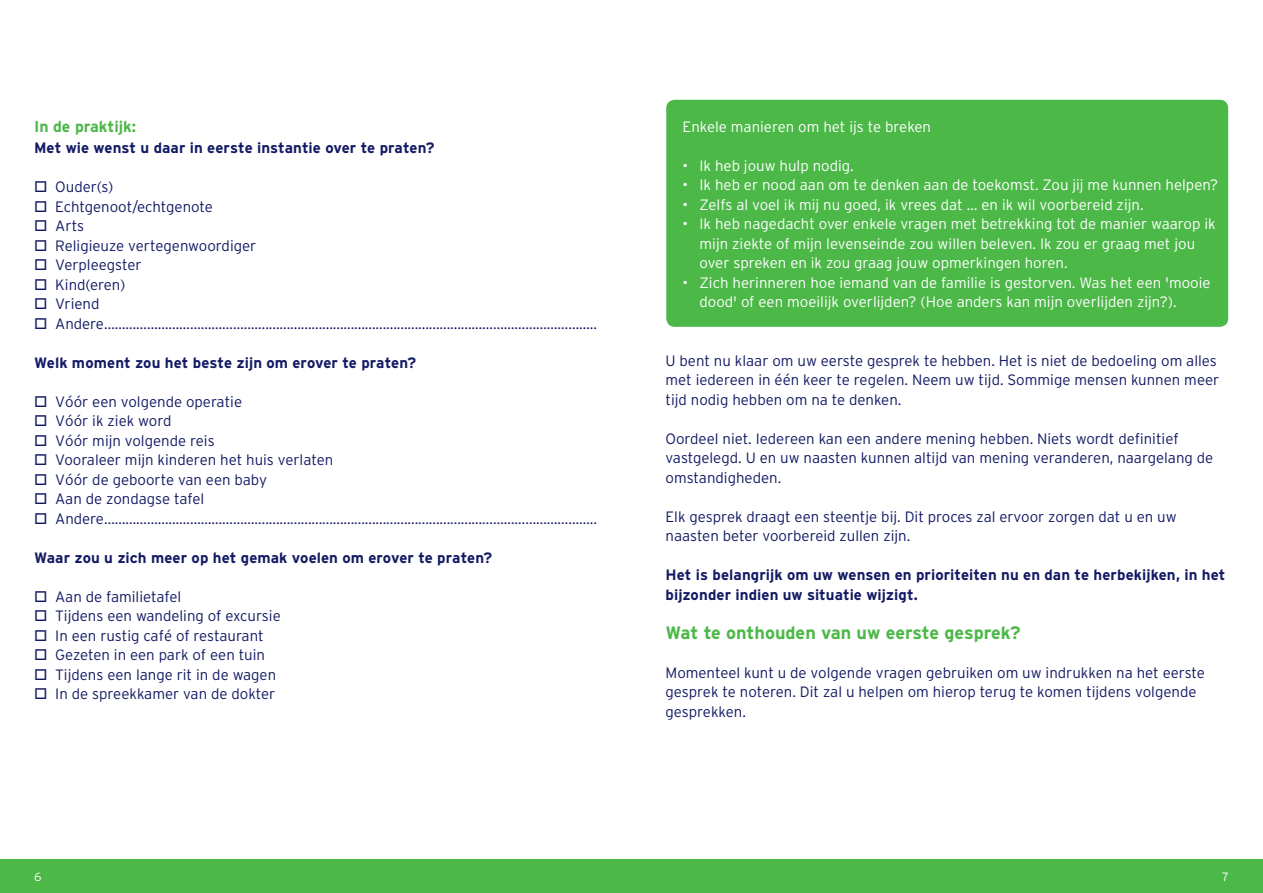
<style>
.page{position:relative;width:1263px;height:893px;background:#fff}
.page>*{position:absolute;margin:0;border:0;box-sizing:border-box;transform-origin:0 0}
.t1{font:700 18px "Interstate";color:#4cb848}
.t2{font:700 15.75px "Interstate";color:#4cb848}
.t3{font:300 15px/19.5px "Interstate";color:#141b64}
.t4{font:300 15px/19.5px "Interstate";color:#fff}
.t5{font:700 15px/19.5px "Interstate";letter-spacing:.005em;color:#141b64}
.t6{font:300 12px "Interstate";color:#fff}
</style>
<div class="page">
<div style="left:666px;top:100px;width:562px;height:227px;background:#4cb848;border-radius:9px"></div>
<div style="left:0;top:859px;width:1263px;height:34px;background:#4cb848"></div>
<p class="t2" style="left:34px;top:117px;width:104px">In de praktijk:</p>
<p class="t5" style="left:34px;top:138px;width:402px">Met wie wenst u daar in eerste instantie over te praten?</p>
<p class="t3" style="left:34px;top:177px;width:81px">□ Ouder(s)</p>
<p class="t3" style="left:34px;top:196px;width:180px">□ Echtgenoot/echtgenote</p>
<p class="t3" style="left:34px;top:216px;width:52px">□ Arts</p>
<p class="t3" style="left:34px;top:235px;width:224px">□ Religieuze vertegenwoordiger</p>
<p class="t3" style="left:34px;top:255px;width:109px">□ Verpleegster</p>
<p class="t3" style="left:34px;top:274px;width:93px">□ Kind(eren)</p>
<p class="t3" style="left:34px;top:294px;width:67px">□ Vriend</p>
<p class="t3" style="left:34px;top:313px;width:564px">□ Andere………………………………………..........................................................……………………………..</p>
<p class="t5" style="left:34px;top:352px;width:384px">Welk moment zou het beste zijn om erover te praten?</p>
<p class="t3" style="left:34px;top:391px;width:210px">□ Vóór een volgende operatie</p>
<p class="t3" style="left:34px;top:411px;width:139px">□ Vóór ik ziek word</p>
<p class="t3" style="left:34px;top:430px;width:182px">□ Vóór mijn volgende reis</p>
<p class="t3" style="left:34px;top:450px;width:301px">□ Vooraleer mijn kinderen het huis verlaten</p>
<p class="t3" style="left:34px;top:469px;width:234px">□ Vóór de geboorte van een baby</p>
<p class="t3" style="left:34px;top:489px;width:172px">□ Aan de zondagse tafel</p>
<p class="t3" style="left:34px;top:508px;width:564px">□ Andere………………………………………..........................................................……………………………..</p>
<p class="t5" style="left:34px;top:547px;width:460px">Waar zou u zich meer op het gemak voelen om erover te praten?</p>
<p class="t3" style="left:34px;top:586px;width:149px">□ Aan de familietafel</p>
<p class="t3" style="left:34px;top:606px;width:248px">□ Tijdens een wandeling of excursie</p>
<p class="t3" style="left:34px;top:625px;width:231px">□ In een rustig café of restaurant</p>
<p class="t3" style="left:34px;top:645px;width:232px">□ Gezeten in een park of een tuin</p>
<p class="t3" style="left:34px;top:664px;width:244px">□ Tijdens een lange rit in de wagen</p>
<p class="t3" style="left:34px;top:684px;width:243px">□ In de spreekkamer van de dokter</p>
<p class="t4" style="left:682px;top:117px;width:250px">Enkele manieren om het ijs te breken</p>
<p class="t4" style="left:682px;top:156px;width:173px">• Ik heb jouw hulp nodig.</p>
<p class="t4" style="left:682px;top:175px;width:537px">• Ik heb er nood aan om te denken aan de toekomst. Zou jij me kunnen helpen?</p>
<p class="t4" style="left:682px;top:195px;width:463px">• Zelfs al voel ik mij nu goed, ik vrees dat … en ik wil voorbereid zijn.</p>
<p class="t4" style="left:699px;top:214px;width:518px;text-indent:-17px">• Ik heb nagedacht over enkele vragen met betrekking tot de manier waarop ik mijn ziekte of mijn levenseinde zou willen beleven. Ik zou er graag met jou over spreken en ik zou graag jouw opmerkingen horen.</p>
<p class="t4" style="left:699px;top:273px;width:513px;text-indent:-17px">• Zich herinneren hoe iemand van de familie is gestorven. Was het een 'mooie dood' of een moeilijk overlijden? (Hoe anders kan mijn overlijden zijn?).</p>
<p class="t3" style="left:665px;top:351px;width:555px">U bent nu klaar om uw eerste gesprek te hebben. Het is niet de bedoeling om alles met iedereen in één keer te regelen. Neem uw tijd. Sommige mensen kunnen meer tijd nodig hebben om na te denken.</p>
<p class="t3" style="left:665px;top:429px;width:549px">Oordeel niet. Iedereen kan een andere mening hebben. Niets wordt definitief vastgelegd. U en uw naasten kunnen altijd van mening veranderen, naargelang de omstandigheden.</p>
<p class="t3" style="left:665px;top:507px;width:513px">Elk gesprek draagt een steentje bij. Dit proces zal ervoor zorgen dat u en uw naasten beter voorbereid zullen zijn.</p>
<p class="t5" style="left:665px;top:565px;width:561px">Het is belangrijk om uw wensen en prioriteiten nu en dan te herbekijken, in het bijzonder indien uw situatie wijzigt.</p>
<p class="t1" style="left:665px;top:622px;width:357px">Wat te onthouden van uw eerste gesprek?</p>
<p class="t3" style="left:665px;top:663px;width:541px">Momenteel kunt u de volgende vragen gebruiken om uw indrukken na het eerste gesprek te noteren. Dit zal u helpen om hierop terug te komen tijdens volgende gesprekken.</p>
<p class="t6" style="left:34px;top:869px;width:9px">6</p>
<p class="t6" style="left:1222px;top:869px;width:8px">7</p>
</div>
